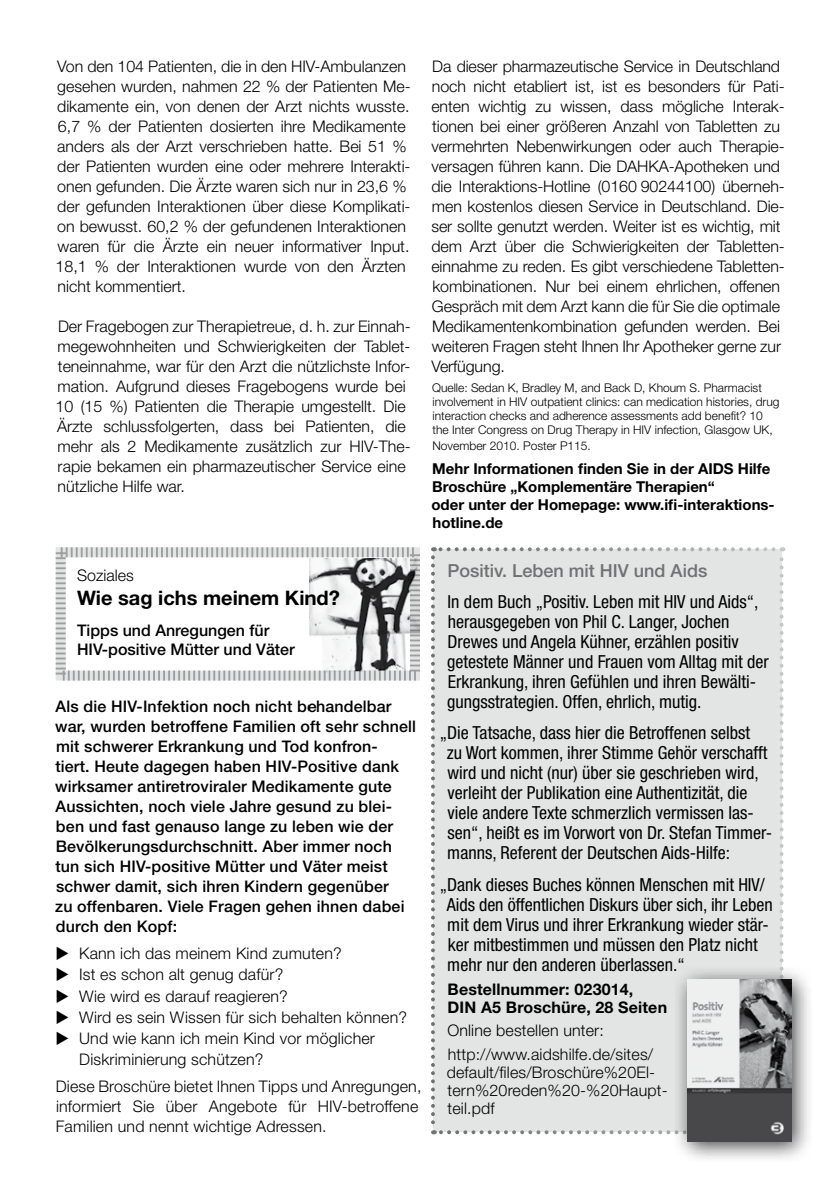
<style>
.page{position:relative;width:840px;height:1191px;background:#fff}
.page>*{position:absolute;margin:0;border:0;box-sizing:border-box;transform-origin:0 0}
.t1{font:700 20px "Helvetica Neue";color:#000}
.t2{font:condensed 18px/20px "Helvetica Neue";color:#000}
.t3{font:500 18px "Helvetica Neue";color:#707172}
.t4{font:300 16px/20px "Helvetica Neue";color:#000}
.t5{font:500 16px/20px "Helvetica Neue";letter-spacing:.01em;color:#000}
.t6{font:700 16px/18px "Helvetica Neue";letter-spacing:.01em;color:#000}
.t7{font:700 15px/18px "Helvetica Neue";color:#000}
.t8{font:300 12px/14px "Helvetica Neue";color:#000}
</style>
<div class="page">
<svg style="left:56px;top:547px;width:364px;height:133px"></svg>
<div style="left:432px;top:549px;width:349px;height:583px;background:#e3e4e4"></div>
<svg style="left:431px;top:557px;width:3px;height:577px"></svg>
<svg style="left:440px;top:1130px;width:231px;height:4px"></svg>
<svg style="left:779px;top:547px;width:4px;height:418px"></svg>
<svg style="left:432px;top:547px;width:341px;height:4px"></svg>
<div style="left:672px;top:965px;width:141px;height:199px;background:#000;opacity:.75"></div>
<img style="left:687px;top:980px;width:103px;height:161px">
<img style="left:309px;top:558px;width:111px;height:123px">
<p class="t4" style="left:56px;top:56px;width:356px">Von den 104 Patienten, die in den HIV-Ambulanzen gesehen wurden, nahmen 22 % der Patienten Me&shy;dikamente ein, von denen der Arzt nichts wusste.<br>6,7 % der Patienten dosierten ihre Medikamente anders als der Arzt verschrieben hatte. Bei 51 % der Patienten wurden eine oder mehrere Interakti&shy;onen gefunden. Die Ärzte waren sich nur in 23,6 % der gefunden Interaktionen über diese Komplikati&shy;on bewusst. 60,2 % der gefundenen Interaktionen waren für die Ärzte ein neuer informativer Input.<br>18,1 % der Interaktionen wurde von den Ärzten nicht kommentiert.</p>
<p class="t4" style="left:56px;top:316px;width:356px">Der Fragebogen zur Therapietreue, d. h. zur Einnah&shy;megewohnheiten und Schwierigkeiten der Tablet&shy;teneinnahme, war für den Arzt die nützlichste Infor&shy;mation. Aufgrund dieses Fragebogens wurde bei 10 (15 %) Patienten die Therapie umgestellt. Die Ärzte schlussfolgerten, dass bei Patienten, die mehr als 2 Medikamente zusätzlich zur HIV-The&shy;rapie bekamen ein pharmazeutischer Service eine nützliche Hilfe war.</p>
<p class="t4" style="left:77px;top:565px;width:58px">Soziales</p>
<p class="t1" style="left:77px;top:586px;width:264px">Wie sag ichs meinem Kind?</p>
<p class="t5" style="left:77px;top:620px;width:219px;line-height:19.2px">Tipps und Anregungen für<br>HIV-positive Mütter und Väter</p>
<p class="t5" style="left:55px;top:696px;width:362px">Als die HIV-Infektion noch nicht behandelbar war, wurden betroffene Familien oft sehr schnell mit schwerer Erkrankung und Tod konfron-<br>tiert. Heute dagegen haben HIV-Positive dank wirksamer antiretroviraler Medikamente gute Aussichten, noch viele Jahre gesund zu blei&shy;ben und fast genauso lange zu leben wie der Bevölkerungsdurchschnitt. Aber immer noch tun sich HIV-positive Mütter und Väter meist schwer damit, sich ihren Kindern gegenüber<br>zu offenbaren. Viele Fragen gehen ihnen dabei durch den Kopf:</p>
<p class="t4" style="left:56px;top:943px;width:287px">◆ Kann ich das meinem Kind zumuten?</p>
<p class="t4" style="left:56px;top:964px;width:229px">◆ Ist es schon alt genug dafür?</p>
<p class="t4" style="left:56px;top:985px;width:233px">◆ Wie wird es darauf reagieren?</p>
<p class="t4" style="left:56px;top:1006px;width:352px">◆ Wird es sein Wissen für sich behalten können?</p>
<p class="t4" style="left:79px;top:1027px;width:297px;line-height:21.2px;text-indent:-24px">◆ Und wie kann ich mein Kind vor möglicher<br>Diskriminierung schützen?</p>
<p class="t4" style="left:56px;top:1076px;width:367px">Diese Broschüre bietet Ihnen Tipps und Anregungen, informiert Sie über Angebote für HIV-betroffene<br>Familien und nennt wichtige Adressen.</p>
<p class="t4" style="left:431px;top:56px;width:355px">Da dieser pharmazeutische Service in Deutschland noch nicht etabliert ist, ist es besonders für Pati&shy;enten wichtig zu wissen, dass mögliche Interak&shy;tionen bei einer größeren Anzahl von Tabletten zu vermehrten Nebenwirkungen oder auch Therapie&shy;versagen führen kann. Die DAHKA-Apotheken und die Interaktions-Hotline (0160 90244100) überneh&shy;men kostenlos diesen Service in Deutschland. Die&shy;ser sollte genutzt werden. Weiter ist es wichtig, mit dem Arzt über die Schwierigkeiten der Tabletten&shy;einnahme zu reden. Es gibt verschiedene Tabletten&shy;kombinationen. Nur bei einem ehrlichen, offenen Gespräch mit dem Arzt kann die für Sie die optimale Medikamentenkombination gefunden werden. Bei weiteren Fragen steht Ihnen Ihr Apotheker gerne zur Verfügung.</p>
<p class="t8" style="left:432px;top:380px;width:348px">Quelle: Sedan K, Bradley M, and Back D, Khoum S. Pharmacist involvement in HIV outpatient clinics: can medication histories, drug interaction checks and adherence assessments add benefit? 10 the Inter Congress on Drug Therapy in HIV infection, Glasgow UK,</p>
<p class="t8" style="left:432px;top:438px;width:160px">November 2010. Poster P115.</p>
<p class="t7" style="left:431px;top:459px;width:344px">Mehr Informationen finden Sie in der AIDS Hilfe Broschüre „Komplementäre Therapien“<br>oder unter der Homepage: www.ifi-interaktions&shy;hotline.de</p>
<p class="t3" style="left:447px;top:559px;width:261px">Positiv. Leben mit HIV und Aids</p>
<p class="t2" style="left:447px;top:591px;width:323px">In dem Buch „Positiv. Leben mit HIV und Aids“, herausgegeben von Phil C. Langer, Jochen Drewes und Angela Kühner, erzählen positiv getestete Männer und Frauen vom Alltag mit der Erkrankung, ihren Gefühlen und ihren Bewälti&shy;gungsstrategien. Offen, ehrlich, mutig.</p>
<p class="t2" style="left:446px;top:723px;width:327px;text-indent:-7px">„Die Tatsache, dass hier die Betroffenen selbst<br>zu Wort kommen, ihrer Stimme Gehör verschafft wird und nicht (nur) über sie geschrieben wird, verleiht der Publikation eine Authentizität, die viele andere Texte schmerzlich vermissen las&shy;sen“, heißt es im Vorwort von Dr. Stefan Timmer&shy;manns, Referent der Deutschen Aids-Hilfe:</p>
<p class="t2" style="left:446px;top:874px;width:327px;text-indent:-7px">„Dank dieses Buches können Menschen mit HIV/ Aids den öffentlichen Diskurs über sich, ihr Leben mit dem Virus und ihrer Erkrankung wieder stär&shy;ker mitbestimmen und müssen den Platz nicht mehr nur den anderen überlassen.“</p>
<p class="t6" style="left:447px;top:979px;width:221px">Bestellnummer: 023014,<br>DIN A5 Broschüre, 28 Seiten</p>
<p class="t4" style="left:447px;top:1018px;width:207px;line-height:23.6px">Online bestellen unter: http://www.aidshilfe.de/sites/</p>
<p class="t4" style="left:446px;top:1062px;width:222px;line-height:18px">default/files/Broschüre%20El&shy;tern%20reden%20-%20Haupt&shy;teil.pdf</p>
</div>
